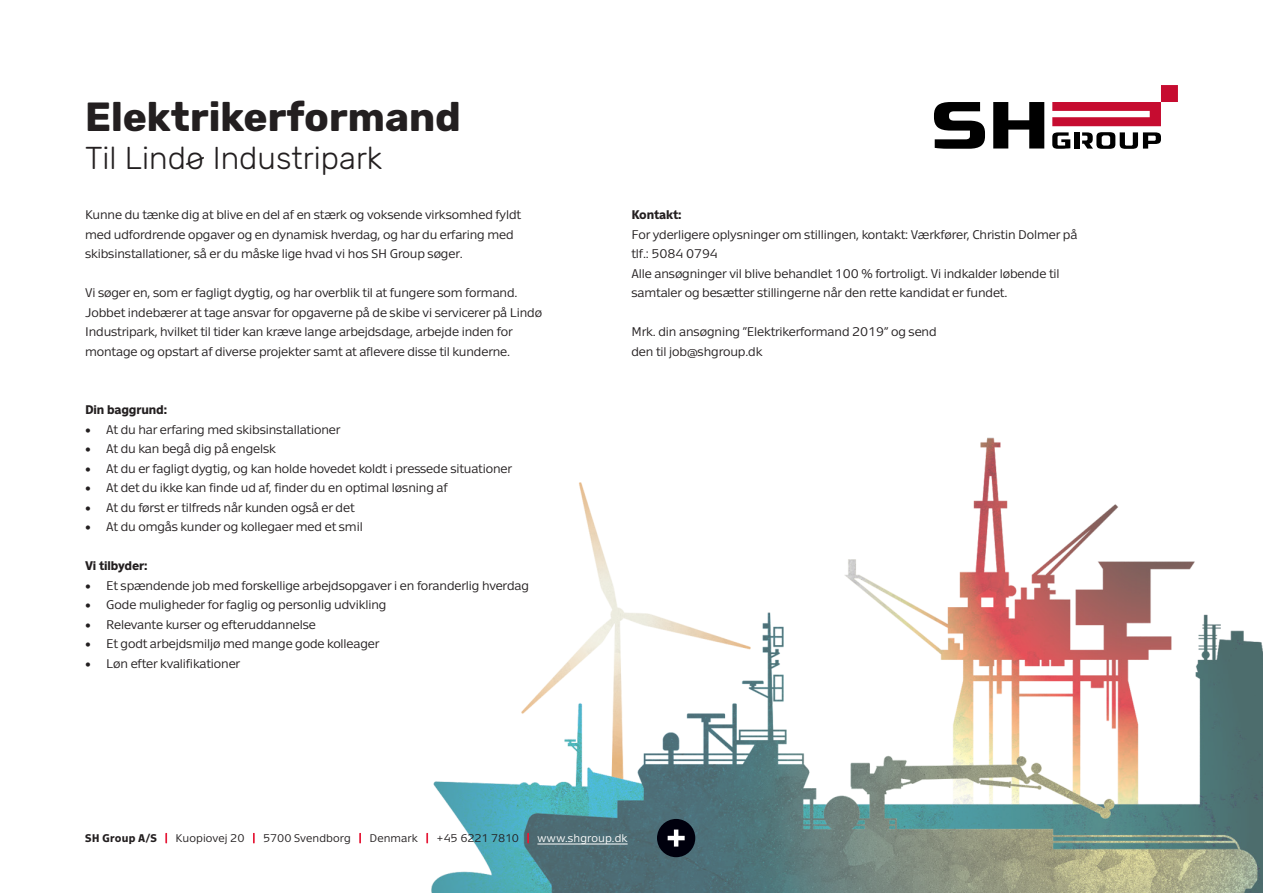
<style>
.page{position:relative;width:1263px;height:893px;background:#fff}
.page>*{position:absolute;margin:0;border:0;box-sizing:border-box;transform-origin:0 0}
.t1{font:700 40.5px "Rubik";color:#231f20}
.t2{font:300 31.5px "Rubik";color:#231f20}
.t3{font:300 13.5px/19.5px "Abidale";letter-spacing:-.01em;color:#231f20}
.t4{font:700 13.5px "Abidale";letter-spacing:-.01em;color:#231f20}
.t5{font:300 12px "Abidale";letter-spacing:.005em;color:#231f20}
.s1{font-weight:700}
.s2{font-weight:700;color:#e51836}
.s3{color:#fff}
</style>
<div class="page">
<img style="left:359px;top:437px;width:904px;height:456px">
<svg style="left:1052px;top:85px;width:126px;height:41px"></svg>
<svg style="left:1052px;top:132px;width:18px;height:17px"></svg>
<div style="left:1075px;top:132px;width:5px;height:17px;background:#000"></div>
<svg style="left:1082px;top:132px;width:79px;height:17px"></svg>
<svg style="left:934px;top:102px;width:51px;height:47px"></svg>
<svg style="left:993px;top:102px;width:51px;height:47px"></svg>
<hr style="left:537px;top:844px;width:91px;height:1px;background:#fff">
<svg style="left:359px;top:833px;width:2px;height:10px"></svg>
<svg style="left:527px;top:833px;width:2px;height:10px"></svg>
<div style="left:657px;top:819px;width:38px;height:38px;background:#00000d;border-radius:50%"></div>
<svg style="left:668px;top:829px;width:17px;height:17px"></svg>
<p class="t1" style="left:85px;top:94px;width:377px">Elektrikerformand</p>
<p class="t2" style="left:85px;top:140px;width:299px">Til Lindø Industripark</p>
<p class="t3" style="left:85px;top:205px;width:438px">Kunne du tænke dig at blive en del af en stærk og voksende virksomhed fyldt med udfordrende opgaver og en dynamisk hverdag, og har du erfaring med skibsinstallationer, så er du måske lige hvad vi hos SH Group søger.</p>
<p class="t3" style="left:85px;top:283px;width:434px">Vi søger en, som er fagligt dygtig, og har overblik til at fungere som formand.</p>
<p class="t3" style="left:85px;top:302px;width:459px">Jobbet indebærer at tage ansvar for opgaverne på de skibe vi servicerer på Lindø<br>Industripark, hvilket til tider kan kræve lange arbejdsdage, arbejde inden for montage og opstart af diverse projekter samt at aflevere disse til kunderne.</p>
<p class="t4" style="left:85px;top:403px;width:84px">Din baggrund:</p>
<p class="t3" style="left:85px;top:419px;width:257px">• At du har erfaring med skibsinstallationer</p>
<p class="t3" style="left:85px;top:439px;width:193px">• At du kan begå dig på engelsk</p>
<p class="t3" style="left:85px;top:458px;width:428px">• At du er fagligt dygtig, og kan holde hovedet koldt i pressede situationer</p>
<p class="t3" style="left:85px;top:478px;width:364px">• At det du ikke kan finde ud af, finder du en optimal løsning af</p>
<p class="t3" style="left:85px;top:497px;width:271px">• At du først er tilfreds når kunden også er det</p>
<p class="t3" style="left:85px;top:517px;width:279px">• At du omgås kunder og kollegaer med et smil</p>
<p class="t4" style="left:85px;top:559px;width:64px">Vi tilbyder:</p>
<p class="t3" style="left:85px;top:575px;width:445px">• Et spændende job med forskellige arbejdsopgaver i en foranderlig hverdag</p>
<p class="t3" style="left:85px;top:595px;width:303px">• Gode muligheder for faglig og personlig udvikling</p>
<p class="t3" style="left:85px;top:614px;width:232px">• Relevante kurser og efteruddannelse</p>
<p class="t3" style="left:85px;top:634px;width:296px">• Et godt arbejdsmiljø med mange gode kolleager</p>
<p class="t3" style="left:85px;top:653px;width:157px">• Løn efter kvalifikationer</p>
<p class="t4" style="left:631px;top:208px;width:52px">Kontakt:</p>
<p class="t3" style="left:631px;top:224px;width:447px">For yderligere oplysninger om stillingen, kontakt: Værkfører, Christin Dolmer på</p>
<p class="t3" style="left:631px;top:244px;width:88px">tlf.: 5084 0794</p>
<p class="t3" style="left:631px;top:263px;width:430px">Alle ansøgninger vil blive behandlet 100 % fortroligt. Vi indkalder løbende til samtaler og besætter stillingerne når den rette kandidat er fundet.</p>
<p class="t3" style="left:631px;top:322px;width:307px">Mrk. din ansøgning ”Elektrikerformand 2019” og send</p>
<p class="t3" style="left:631px;top:341px;width:133px">den til job@shgroup.dk</p>
<p class="t5" style="left:85px;top:831px;width:544px"><span class="s1">SH Group A/S</span> <span class="s2">|</span> Kuopiovej 20 <span class="s2">|</span> 5700 Svendborg <span class="s2">|</span> Denmark <span class="s2">|</span> +45 6221 7810 <span class="s2">|</span> <span class="s3">www.shgroup.dk</span></p>
</div>
